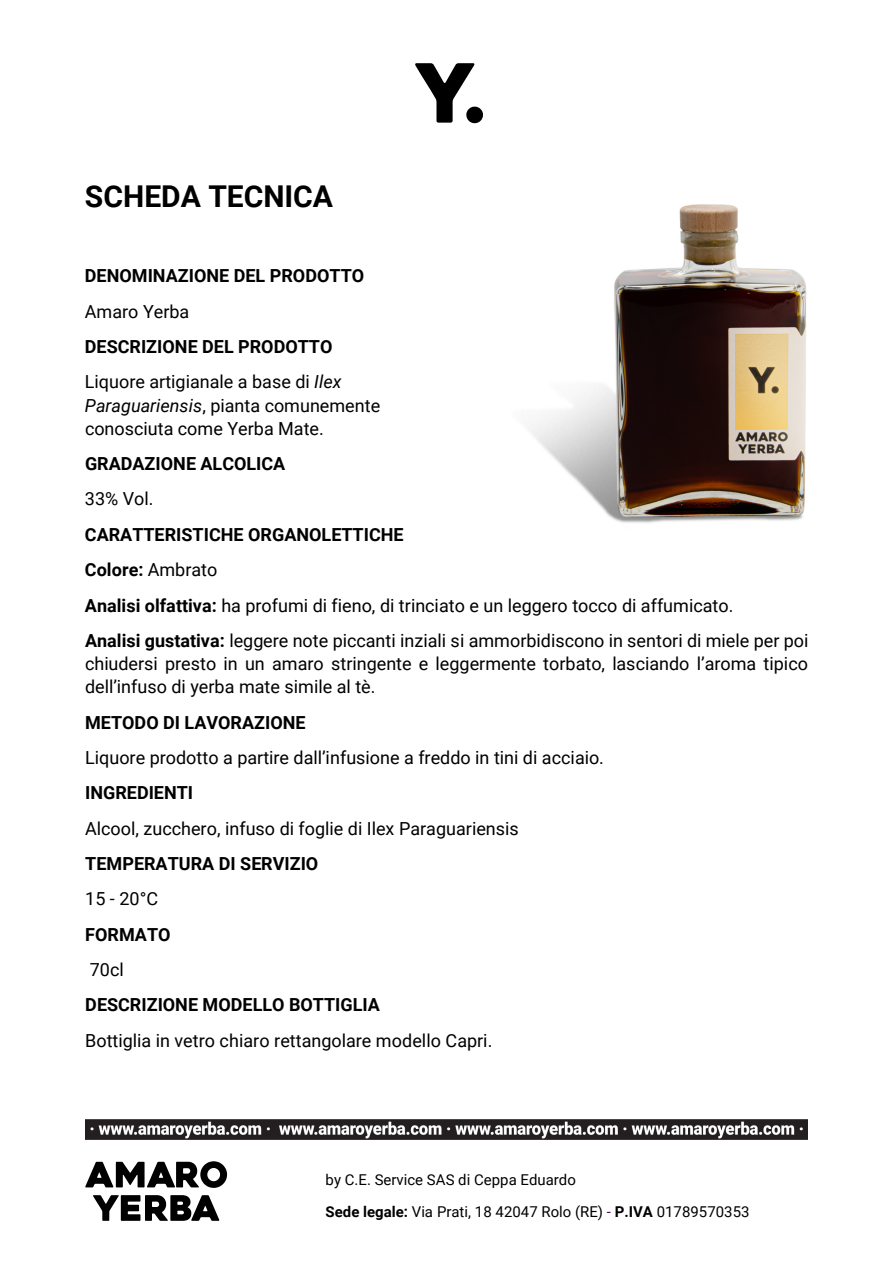
<style>
.page{position:relative;width:893px;height:1263px;background:#fff}
.page>*{position:absolute;margin:0;border:0;box-sizing:border-box;transform-origin:0 0}
.t1{font:700 30px "Roboto";color:#000}
.t2{font:18px/35.4px "Roboto";color:#000}
.t3{font:700 18px "Roboto";color:#000}
.t4{font:15px/31.5px "Roboto";color:#000}
.s1{font-weight:700}
.s2{font-style:italic}
.s3{color:#500050}
</style>
<div class="page">
<img style="left:85px;top:1119px;width:722px;height:20px">
<svg style="left:85px;top:1161px;width:142px;height:27px"></svg>
<svg style="left:93px;top:1195px;width:126px;height:26px"></svg>
<svg style="left:415px;top:63px;width:68px;height:60px"></svg>
<img style="left:528px;top:204px;width:279px;height:319px">
<h1 class="t1" style="left:85px;top:176px;width:250px">SCHEDA TECNICA</h1>
<p class="t3" style="left:85px;top:263px;width:281px">DENOMINAZIONE DEL PRODOTTO</p>
<p class="t2" style="left:85px;top:293px;width:106px">Amaro Yerba</p>
<p class="t2" style="left:85px;top:328px;width:258px"><span class="s1">DESCRIZIONE DEL PRODOTTO<br></span>Liquore artigianale a base di <span class="s2">Ilex</span></p>
<p class="t2" style="left:85px;top:393px;width:297px;line-height:23.4px"><span class="s2">Paraguariensis</span>, pianta comunemente conosciuta come Yerba Mate.</p>
<p class="t3" style="left:85px;top:451px;width:202px">GRADAZIONE ALCOLICA</p>
<p class="t2" style="left:85px;top:481px;width:70px">33% Vol.</p>
<p class="t2" style="left:85px;top:516px;width:725px"><span class="s1">CARATTERISTICHE ORGANOLETTICHE<br>Colore:</span> Ambrato<br><span class="s1">Analisi olfattiva:</span> ha profumi di fieno, di trinciato e un leggero tocco di affumicato.<br><span class="s1">Analisi gustativa:</span> leggere note piccanti inziali si ammorbidiscono in sentori di miele per poi</p>
<p class="t2" style="left:85px;top:651px;width:725px;line-height:23.4px">chiudersi presto in un amaro stringente e leggermente torbato, lasciando l’aroma tipico dell’infuso di yerba mate simile al tè.</p>
<p class="t3" style="left:85px;top:710px;width:222px">METODO DI LAVORAZIONE</p>
<p class="t2" style="left:85px;top:739px;width:520px">Liquore prodotto a partire dall’infusione a freddo in tini di acciaio.</p>
<p class="t3" style="left:85px;top:780px;width:110px">INGREDIENTI</p>
<p class="t2" style="left:85px;top:810px;width:435px">Alcool, zucchero, infuso di foglie di Ilex Paraguariensis</p>
<p class="t3" style="left:85px;top:851px;width:235px">TEMPERATURA DI SERVIZIO</p>
<p class="t2" style="left:85px;top:880px;width:74px">15 - 20°C</p>
<p class="t3" style="left:85px;top:921px;width:87px">FORMATO</p>
<p class="t2" style="left:90px;top:951px;width:35px">70cl</p>
<p class="t3" style="left:85px;top:992px;width:296px">DESCRIZIONE MODELLO BOTTIGLIA</p>
<p class="t2" style="left:85px;top:1022px;width:409px">Bottiglia in vetro chiaro rettangolare modello Capri.</p>
<p class="t4" style="left:326px;top:1163px;width:425px">by C.E. Service SAS di Ceppa Eduardo<br><span class="s1">Sede legale:</span> Via Prati, 18 42047 Rolo (RE) <span class="s3">-</span> <span class="s1">P.IVA</span> 01789570353</p>
</div>
